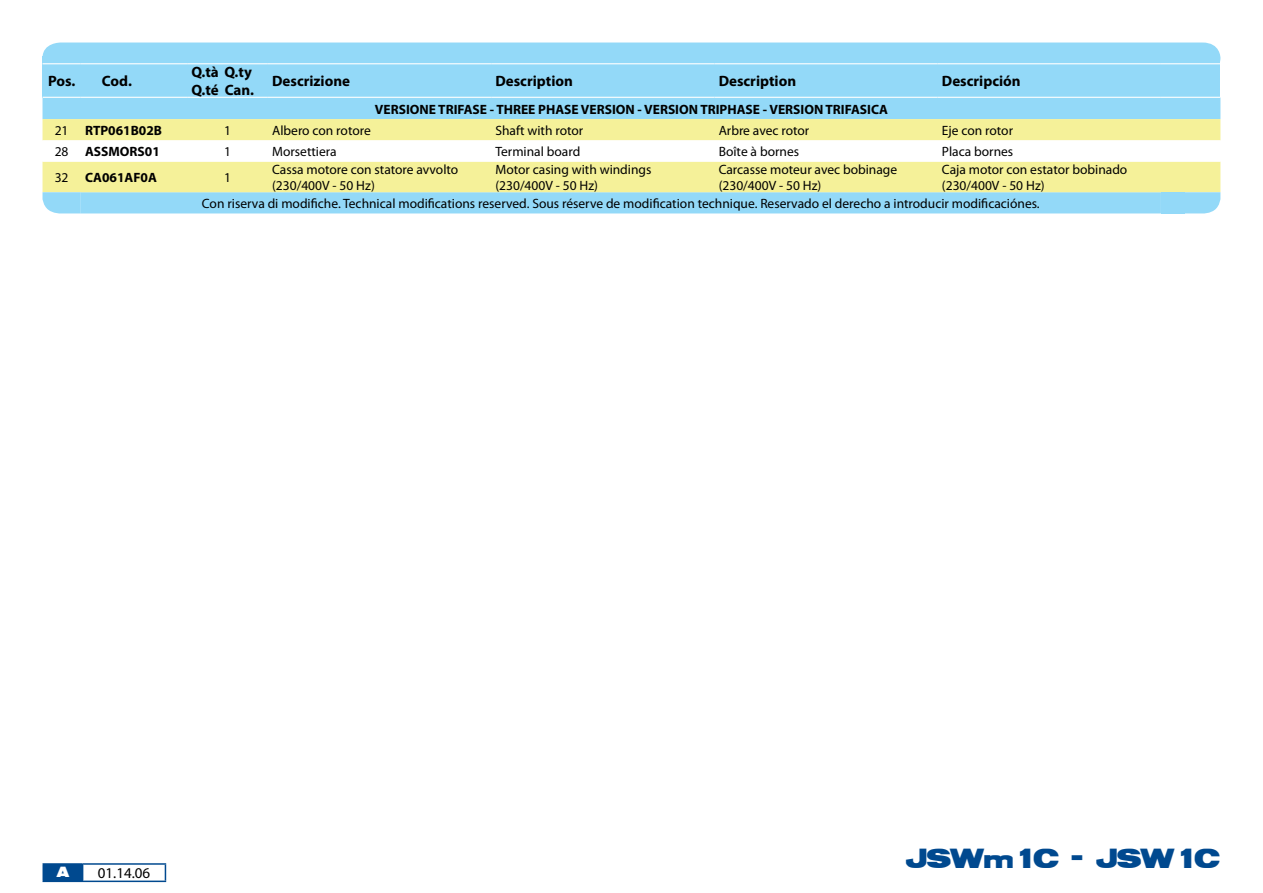
<style>
.page{position:relative;width:1263px;height:893px;background:#fff}
.page>*{position:absolute;margin:0;border:0;box-sizing:border-box;transform-origin:0 0}
.t1{font:22.5px "PEDROLLO";color:#00498f}
.t2{font:700 15px/18px "Myriad Pro";color:#000}
.t3{font:15px "Myriad Pro";color:#000}
.t4{font:13.5px/16.2px "Myriad Pro";color:#000}
.t5{font:700 13.5px "Myriad Pro";color:#000}
.t6{font:12px "PEDROLLO";color:#fff}
.s1{font-weight:400}
</style>
<div class="page">
<div style="left:43px;top:43px;width:1177px;height:14px;background:#93d9f8"></div>
<div style="left:43px;top:57px;width:1177px;height:41px;background:#93d9f8"></div>
<div style="left:43px;top:98px;width:1177px;height:115px;background:#93d9f8"></div>
<div style="left:43px;top:119px;width:1177px;height:73px;background:#f5f199"></div>
<svg style="left:43px;top:140px;width:1177px;height:22px"></svg>
<hr style="left:43px;top:63px;width:38px;height:1px;background:#fff">
<hr style="left:81px;top:63px;width:106px;height:1px;background:#fff">
<hr style="left:187px;top:63px;width:81px;height:1px;background:#fff">
<hr style="left:1161px;top:63px;width:59px;height:1px;background:#fff">
<hr style="left:43px;top:97px;width:38px;height:1px;background:#fff">
<hr style="left:81px;top:97px;width:106px;height:1px;background:#fff">
<hr style="left:187px;top:97px;width:81px;height:1px;background:#fff">
<hr style="left:1161px;top:97px;width:59px;height:1px;background:#fff">
<hr style="left:268px;top:63px;width:223px;height:1px;background:#fff">
<hr style="left:268px;top:97px;width:223px;height:1px;background:#fff">
<hr style="left:491px;top:63px;width:223px;height:1px;background:#fff">
<hr style="left:491px;top:97px;width:223px;height:1px;background:#fff">
<hr style="left:714px;top:63px;width:224px;height:1px;background:#fff">
<hr style="left:714px;top:97px;width:224px;height:1px;background:#fff">
<hr style="left:938px;top:63px;width:223px;height:1px;background:#fff">
<hr style="left:938px;top:97px;width:223px;height:1px;background:#fff">
<svg style="left:43px;top:192px;width:38px;height:22px"></svg>
<svg style="left:1184px;top:192px;width:36px;height:22px"></svg>
<div style="left:1161px;top:192px;width:23px;height:21px;background:#93d9f8"></div>
<div style="left:43px;top:864px;width:40px;height:17px;background:#00498f"></div>
<hr style="left:83px;top:863px;width:83px;height:2px;background:#00498f">
<svg style="left:165px;top:865px;width:1px;height:16px"></svg>
<hr style="left:83px;top:881px;width:83px;height:1px;background:#00498f">
<hr style="left:43px;top:863px;width:40px;height:2px;background:#00498f">
<hr style="left:43px;top:881px;width:40px;height:1px;background:#00498f">
<p class="t2" style="left:48px;top:72px;width:29px">Pos.</p>
<p class="t2" style="left:102px;top:72px;width:32px">Cod.</p>
<p class="t2" style="left:191px;top:63px;width:64px">Q.tà Q.ty<br>Q.té Can.</p>
<p class="t2" style="left:272px;top:72px;width:79px">Descrizione</p>
<p class="t2" style="left:495px;top:72px;width:79px">Description</p>
<p class="t2" style="left:719px;top:72px;width:79px">Description</p>
<p class="t2" style="left:942px;top:72px;width:80px">Descripción</p>
<p class="t5" style="left:375px;top:100px;width:515px">VERSIONE TRIFASE - THREE PHASE VERSION - VERSION TRIPHASE - VERSION TRIFASICA</p>
<p class="t5" style="left:55px;top:121px;width:109px"><span class="s1">21</span> RTP061B02B</p>
<p class="t4" style="left:224px;top:122px;width:8px">1</p>
<p class="t4" style="left:272px;top:122px;width:100px">Albero con rotore</p>
<p class="t4" style="left:495px;top:122px;width:89px">Shaft with rotor</p>
<p class="t4" style="left:719px;top:122px;width:92px">Arbre avec rotor</p>
<p class="t4" style="left:942px;top:122px;width:73px">Eje con rotor</p>
<p class="t5" style="left:55px;top:143px;width:107px"><span class="s1">28</span> ASSMORS01</p>
<p class="t4" style="left:224px;top:143px;width:8px">1</p>
<p class="t4" style="left:272px;top:143px;width:66px">Morsettiera</p>
<p class="t4" style="left:495px;top:143px;width:86px">Terminal board</p>
<p class="t4" style="left:719px;top:143px;width:82px">Boîte à bornes</p>
<p class="t4" style="left:942px;top:143px;width:73px">Placa bornes</p>
<p class="t5" style="left:55px;top:169px;width:104px"><span class="s1">32</span> CA061AF0A</p>
<p class="t4" style="left:224px;top:169px;width:8px">1</p>
<p class="t4" style="left:272px;top:161px;width:188px">Cassa motore con statore avvolto (230/400V - 50 Hz)</p>
<p class="t4" style="left:495px;top:161px;width:158px">Motor casing with windings (230/400V - 50 Hz)</p>
<p class="t4" style="left:719px;top:161px;width:180px">Carcasse moteur avec bobinage (230/400V - 50 Hz)</p>
<p class="t4" style="left:942px;top:161px;width:187px">Caja motor con estator bobinado (230/400V - 50 Hz)</p>
<p class="t4" style="left:202px;top:195px;width:839px">Con riserva di modifiche. Technical modifications reserved. Sous réserve de modification technique. Reservado el derecho a introducir modificaciónes.</p>
<p class="t6" style="left:56px;top:866px;width:15px">A</p>
<p class="t3" style="left:98px;top:864px;width:54px">01.14.06</p>
<h1 class="t1" style="left:906px;top:847px;width:316px">JSWm 1C - JSW 1C</h1>
</div>
